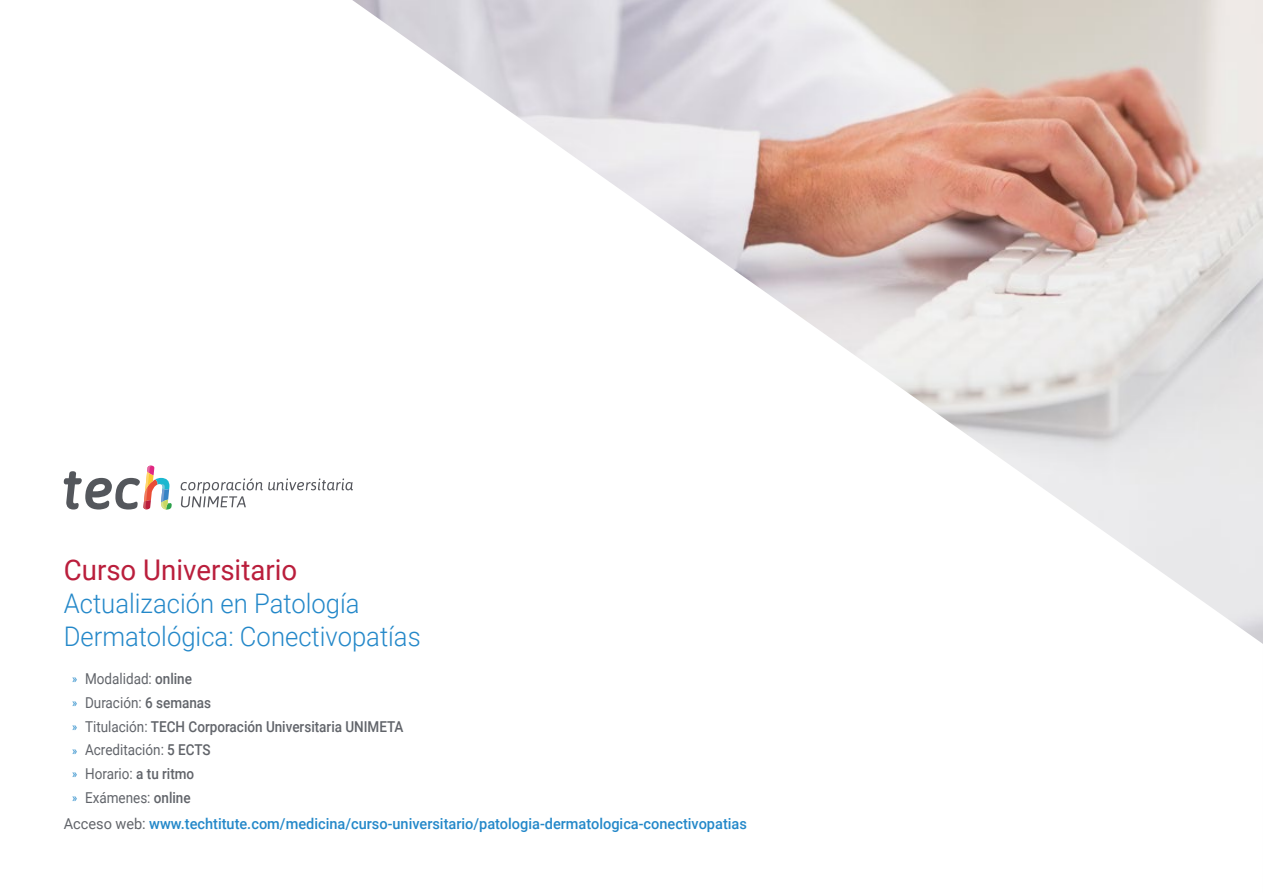
<style>
.page{position:relative;width:1263px;height:893px;background:#fff}
.page>*{position:absolute;margin:0;border:0;box-sizing:border-box;transform-origin:0 0}
.t1{font:28.5px "Roboto";color:#ba1e3c}
.t2{font:300 27px/33px "Roboto";color:#2488c9;scale:.95 1}
.t3{font:500 15px/23.7px "Roboto";color:#61646a;scale:.9 1}
.t4{font:500 15px "Roboto";color:#2488c9}
.s1{font-weight:400;font-size:12px;color:#2488c9}
.s2{font-weight:400}
.s3{font-weight:400;color:#61646a}
</style>
<div class="page">
<img style="left:352px;top:0;width:911px;height:644px">
<svg style="left:64px;top:466px;width:108px;height:44px"></svg>
<svg style="left:181px;top:478px;width:172px;height:29px"></svg>
<h1 class="t1" style="left:64px;top:550px;width:235px">Curso Universitario</h1>
<h2 class="t2" style="left:64px;top:586px;width:377px">Actualización en Patología<br>Dermatológica: Conectivopatías</h2>
<p class="t3" style="left:72px;top:666px;width:370px"><span class="s1">»</span> <span class="s2">Modalidad:</span> online<br><span class="s1">»</span> <span class="s2">Duración:</span> 6 semanas<br><span class="s1">»</span> <span class="s2">Titulación:</span> TECH Corporación Universitaria UNIMETA <span class="s1">»</span> <span class="s2">Acreditación:</span> 5 ECTS<br><span class="s1">»</span> <span class="s2">Horario:</span> a tu ritmo<br><span class="s1">»</span> <span class="s2">Exámenes:</span> online</p>
<p class="t4" style="left:64px;top:813px;width:685px"><span class="s3">Acceso web:</span> www.techtitute.com/medicina/curso-universitario/patologia-dermatologica-conectivopatias</p>
</div>
